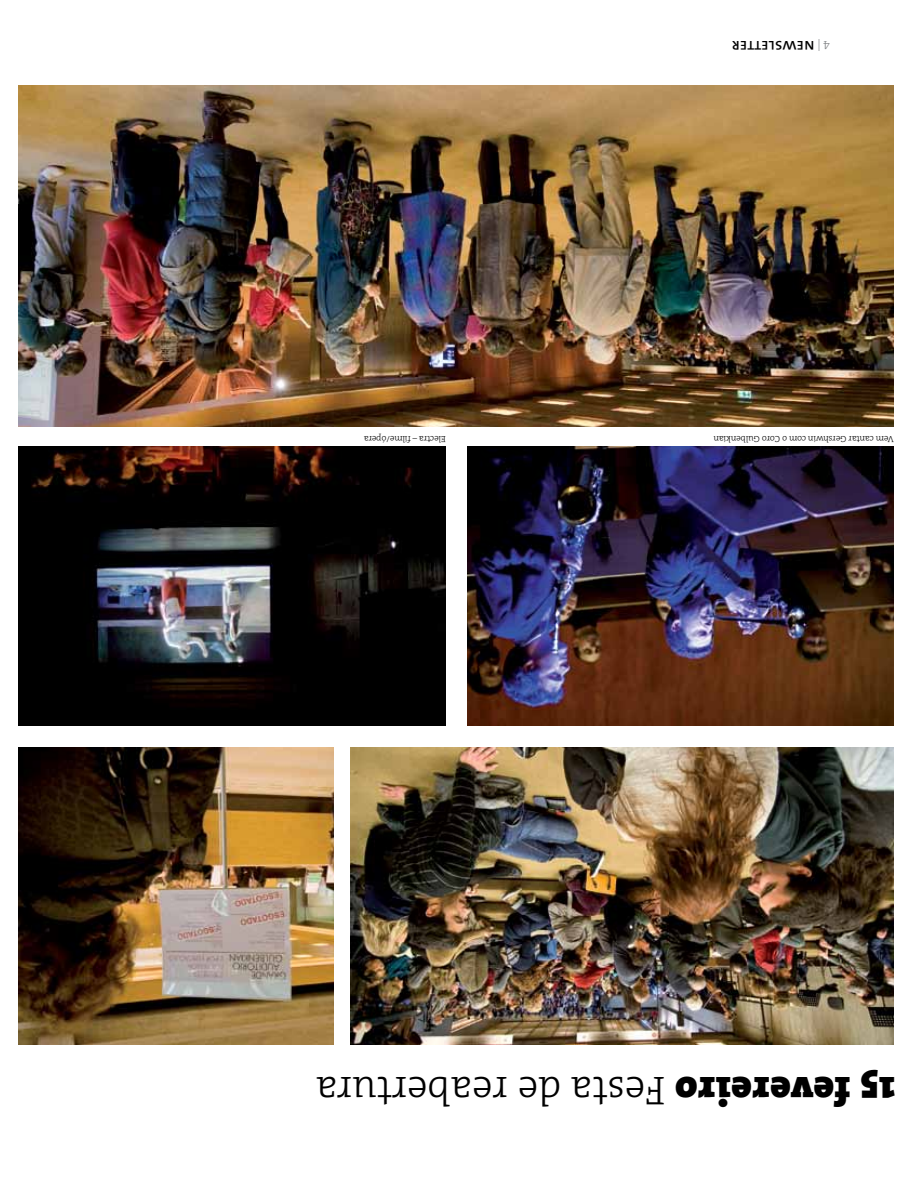
<style>
.page{position:relative;width:915px;height:1191px;background:#fff}
.page>*{position:absolute;margin:0;border:0;box-sizing:border-box;transform-origin:0 0}
.t1{font:300 40.5px "The Serif";color:#000}
.t2{font:16.5px "The Mix Caps";letter-spacing:-.01em;color:#000}
.t3{font:12px "The Serif Light Caps";color:#808285}
.t4{font:300 9px "The Serif";letter-spacing:-.01em;color:#000}
.s1{font-weight:900}
</style>
<div class="page">
<img style="left:18px;top:447px;width:427px;height:278px">
<img style="left:18px;top:85px;width:875px;height:341px">
<img style="left:18px;top:747px;width:315px;height:297px">
<img style="left:467px;top:447px;width:426px;height:278px">
<img style="left:350px;top:747px;width:543px;height:297px">
<h2 class="t2" style="left:814px;top:61px;width:84px;rotate:-180deg">newsletter</h2>
<h3 class="t3" style="left:829px;top:56px;width:14px;rotate:-180deg">4|</h3>
<p class="t4" style="left:445px;top:446px;width:83px;rotate:-180deg">Electra – filme/ópera</p>
<p class="t4" style="left:893px;top:446px;width:182px;rotate:-180deg">Vem cantar Gershwin com o Coro Gulbenkian</p>
<h1 class="t1" style="left:894px;top:1123px;width:580px;rotate:-180deg"><span class="s1">15 fevereiro</span> Festa de reabertura</h1>
</div>
